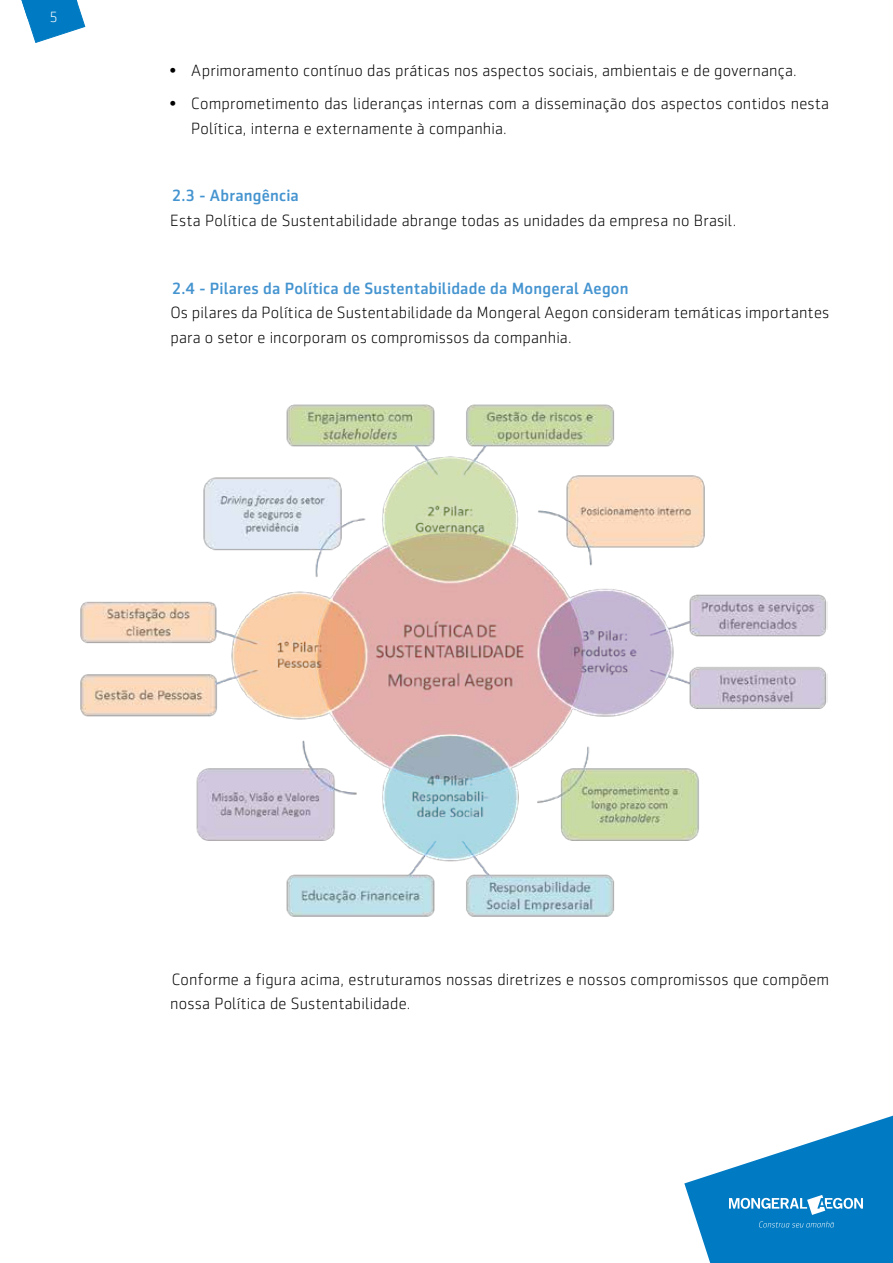
<style>
.page{position:relative;width:893px;height:1263px;background:#fff}
.page>*{position:absolute;margin:0;border:0;box-sizing:border-box;transform-origin:0 0}
.t1{font:300 16.5px/24.8px "Sentico Sans DT";letter-spacing:.01em;color:#000}
.t2{font:500 16.5px "Sentico Sans DT";letter-spacing:.015em;color:#4594d0}
.t3{font:300 15px "Sentico Sans DT";color:#fff}
</style>
<div class="page">
<svg style="left:684px;top:1115px;width:209px;height:148px"></svg>
<svg style="left:21px;top:0;width:64px;height:43px"></svg>
<img style="left:80px;top:404px;width:748px;height:513px">
<p class="t3" style="left:49px;top:9px;width:10px">5</p>
<p class="t1" style="left:169px;top:58px;width:629px">• Aprimoramento contínuo das práticas nos aspectos sociais, ambientais e de governança.</p>
<p class="t1" style="left:191px;top:91px;width:639px;text-indent:-23px">• Comprometimento das lideranças internas com a disseminação dos aspectos contidos nesta<br>Política, interna e externamente à companhia.</p>
<p class="t2" style="left:172px;top:186px;width:129px">2.3 - Abrangência</p>
<p class="t1" style="left:170px;top:208px;width:567px">Esta Política de Sustentabilidade abrange todas as unidades da empresa no Brasil.</p>
<p class="t2" style="left:172px;top:279px;width:458px">2.4 - Pilares da Política de Sustentabilidade da Mongeral Aegon</p>
<p class="t1" style="left:170px;top:300px;width:660px">Os pilares da Política de Sustentabilidade da Mongeral Aegon consideram temáticas importantes para o setor e incorporam os compromissos da companhia.</p>
<p class="t1" style="left:170px;top:967px;width:660px">Conforme a figura acima, estruturamos nossas diretrizes e nossos compromissos que compõem nossa Política de Sustentabilidade.</p>
</div>
